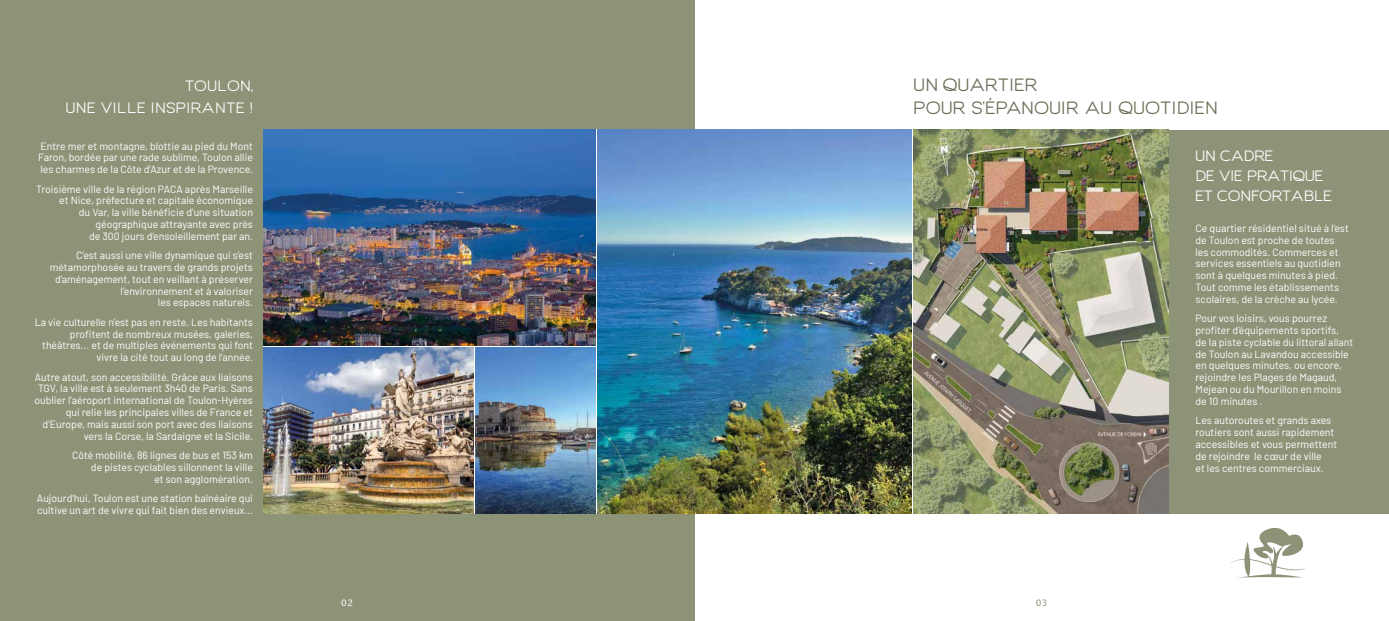
<style>
.page{position:relative;width:1389px;height:621px;background:#fff}
.page>*{position:absolute;margin:0;border:0;box-sizing:border-box;transform-origin:0 0}
.t1{font:16.62px/22.8px "Giorgio";letter-spacing:.03em;color:#666f56;scale:1.06 1}
.t2{font:14px/20.1px "Giorgio";color:#fff;scale:1.06 1}
.t3{font:14px/22.8px "Giorgio";letter-spacing:.04em;color:#fff;text-align:right;scale:1.06 1}
.t4{font:10.5px/11.8px "Barlow";color:#fff;text-align:right}
.t5{font:8.92px "Lucida Grande";color:#fff}
.t6{font:8.92px "Lucida Grande";color:#8d9377}
</style>
<div class="page">
<div style="left:0;top:0;width:694px;height:620px;background:#8d9377"></div>
<div style="left:928px;top:130px;width:461px;height:383px;background:#8d9377"></div>
<img style="left:476px;top:347px;width:119px;height:166px">
<img style="left:264px;top:347px;width:210px;height:166px">
<img style="left:264px;top:129px;width:331px;height:216px">
<img style="left:597px;top:129px;width:315px;height:384px">
<svg style="left:1230px;top:527px;width:75px;height:50px"></svg>
<img style="left:914px;top:129px;width:255px;height:384px">
<h2 class="t3" style="left:66px;top:75px;width:178px">TOULON,<br>UNE VILLE INSPIRANTE !</h2>
<p class="t4" style="left:38px;top:139px;width:216px;text-align:justify">Entre mer et montagne, blottie au pied du Mont Faron, bordée par une rade sublime, Toulon allie les charmes de la Côte d’Azur et de la Provence.</p>
<p class="t4" style="left:36px;top:182px;width:218px">Troisième ville de la région PACA après Marseille et Nice, préfecture et capitale économique<br>du Var, la ville bénéficie d’une situation géographique attrayante avec près<br>de 300 jours d’ensoleillement par an.</p>
<p class="t4" style="left:50px;top:248px;width:205px">C’est aussi une ville dynamique qui s’est métamorphosée au travers de grands projets d’aménagement, tout en veillant à préserver l’environnement et à valoriser<br>les espaces naturels.</p>
<p class="t4" style="left:35px;top:315px;width:220px">La vie culturelle n’est pas en reste. Les habitants profitent de nombreux musées, galeries, théâtres... et de multiples événements qui font vivre la cité tout au long de l’année.</p>
<p class="t4" style="left:34px;top:369px;width:220px">Autre atout, son accessibilité. Grâce aux liaisons TGV, la ville est à seulement 3h40 de Paris. Sans oublier l’aéroport international de Toulon-Hyères qui relie les principales villes de France et d’Europe, mais aussi son port avec des liaisons vers la Corse, la Sardaigne et la Sicile.</p>
<p class="t4" style="left:72px;top:448px;width:182px">Côté mobilité, 86 lignes de bus et 153 km de pistes cyclables sillonnent la ville<br>et son agglomération.</p>
<p class="t4" style="left:37px;top:491px;width:218px;text-align:left">Aujourd’hui, Toulon est une station balnéaire qui cultive un art de vivre qui fait bien des envieux…</p>
<h1 class="t1" style="left:914px;top:75px;width:289px">UN QUARTIER<br>POUR S’ÉPANOUIR AU QUOTIDIEN</h1>
<p class="t5" style="left:341px;top:596px;width:13px">02</p>
<p class="t6" style="left:1036px;top:596px;width:13px">03</p>
<h2 class="t2" style="left:1196px;top:146px;width:130px">UN CADRE<br>DE VIE PRATIQUE<br>ET CONFORTABLE</h2>
<p class="t4" style="left:1196px;top:221px;width:155px;text-align:left">Ce quartier résidentiel situé à l’est de Toulon est proche de toutes les commodités. Commerces et services essentiels au quotidien sont à quelques minutes à pied.<br>Tout comme les établissements scolaires, de la crèche au lycée.</p>
<p class="t4" style="left:1196px;top:311px;width:159px;text-align:left">Pour vos loisirs, vous pourrez profiter d’équipements sportifs,<br>de la piste cyclable du littoral allant de Toulon au Lavandou accessible en quelques minutes, ou encore, rejoindre les Plages de Magaud,<br>Mejean ou du Mourillon en moins de 10 minutes .</p>
<p class="t4" style="left:1196px;top:413px;width:143px;text-align:left">Les autoroutes et grands axes routiers sont aussi rapidement accessibles et vous permettent de rejoindre le cœur de ville<br>et les centres commerciaux.</p>
</div>
